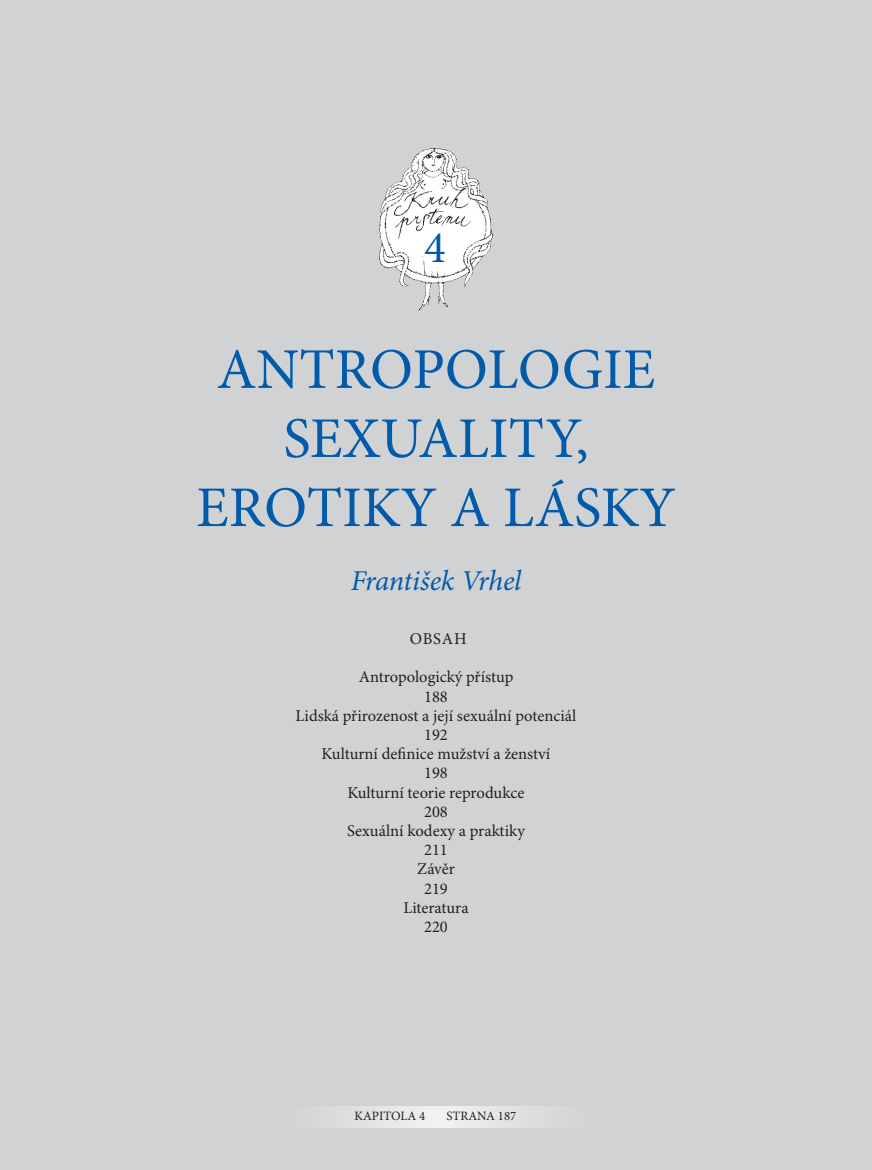
<style>
.page{position:relative;width:872px;height:1170px;background:#fff}
.page>*{position:absolute;margin:0;border:0;box-sizing:border-box;transform-origin:0 0}
.t1{font:57.6px/69px "Minion Pro";color:#015aaa;text-align:center}
.t2{font:45px "Minion Pro";color:#015aaa}
.t3{font:italic 28.8px "Minion Pro";letter-spacing:-.015em;color:#015aaa}
.t4{font:16.5px/19.2px "Minion Pro";color:#231f20;text-align:center}
.t5{font:12.75px "Minion Pro";color:#231f20}
</style>
<div class="page">
<div style="left:0;top:0;width:872px;height:1169px;background:#d1d2d4"></div>
<svg style="left:337px;top:1106px;width:203px;height:21px"></svg>
<img style="left:379px;top:149px;width:113px;height:162px">
<h2 class="t2" style="left:424px;top:220px;width:23px">4</h2>
<h1 class="t1" style="left:196px;top:337px;width:481px">ANTROPOLOGIE<br>SEXUALITY,<br>EROTIKY A LÁSKY</h1>
<h3 class="t3" style="left:351px;top:563px;width:172px">František Vrhel</h3>
<p class="t4" style="left:410px;top:629px;width:59px">OBSAH</p>
<p class="t4" style="left:296px;top:668px;width:282px">Antropologický přístup<br>188<br>Lidská přirozenost a její sexuální potenciál<br>192<br>Kulturní definice mužství a ženství<br>198<br>Kulturní teorie reprodukce<br>208<br>Sexuální kodexy a praktiky<br>211<br>Závěr<br>219<br>Literatura<br>220</p>
<p class="t5" style="left:355px;top:1107px;width:72px">KAPITOLA 4</p>
<p class="t5" style="left:446px;top:1107px;width:71px">STRANA 187</p>
</div>
